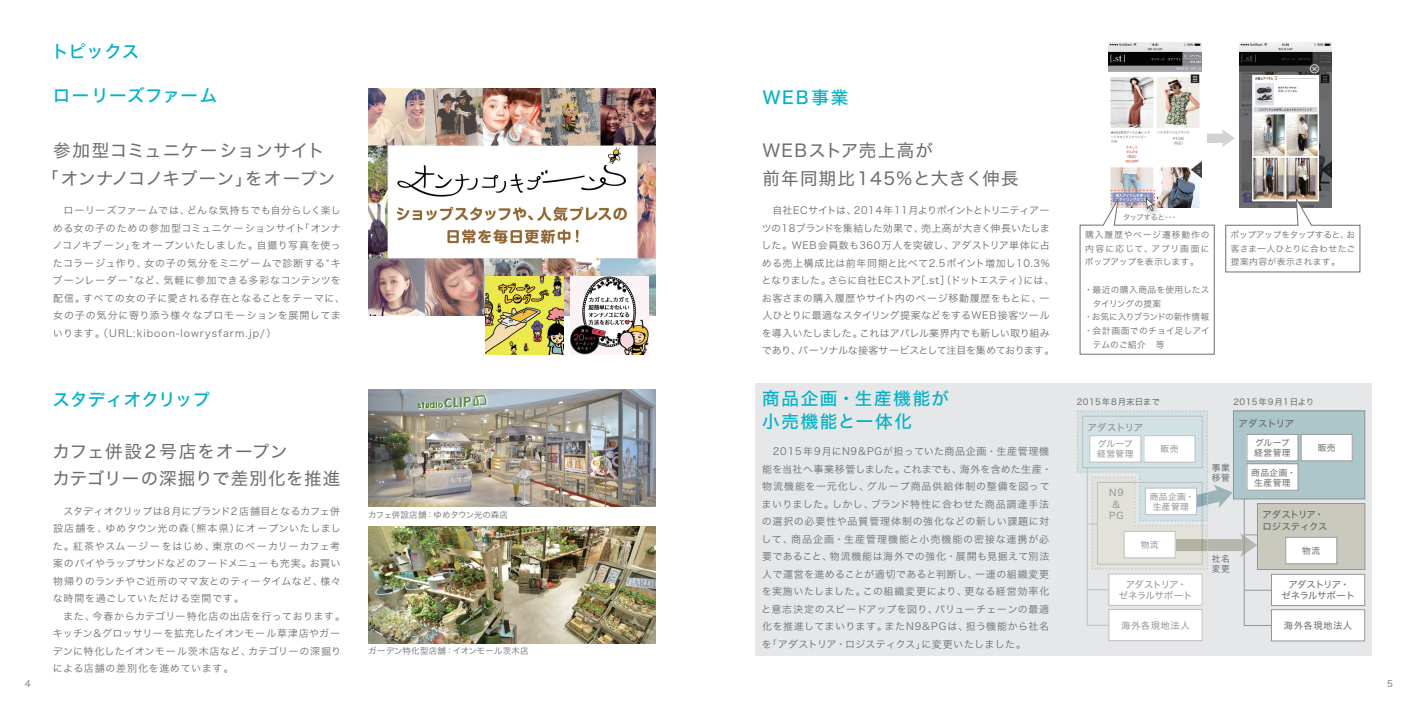
<style>
.page{position:relative;width:1418px;height:709px;background:#fff}
.page>*{position:absolute;margin:0;border:0;box-sizing:border-box;transform-origin:0 0}
.QA_03_para-1{font:17.5px "Hira Kaku Std W4";letter-spacing:.04em;color:#6c6d70}
._00_ttl{font:17.5px "Hira Kaku Std W5";letter-spacing:.1em;color:#03b2c6}
.QA_03_para-1-2{font:17.5px "Hira Kaku Std W4";color:#6c6d70}
.QA_03_para-1-3{font:17.5px "Hira Kaku Std W4";letter-spacing:.075em;color:#6c6d70}
.QA_03_para-1-4{font:17.5px "Hira Kaku Std W4";letter-spacing:.07em;color:#6c6d70}
._00_ttl-2{font:17.5px "Hira Kaku Std W5";letter-spacing:.065em;color:#03b2c6}
.QA_03_para-1-5{font:17.5px "Hira Kaku Std W4";letter-spacing:.08em;color:#6c6d70}
._00_ttl-3{font:17.5px "Hira Kaku Std W5";letter-spacing:.035em;color:#03b2c6}
._00_ttl-4{font:17.5px "Hira Kaku Std W5";letter-spacing:.005em;color:#03b2c6}
.QA_03_para-1-6{font:10px/17.5px "Hira Kaku Std W3";letter-spacing:.045em;color:#6c6d70}
.QA_03_para-1-7{font:10px/17.5px "Hira Kaku Std W3";letter-spacing:.005em;color:#6c6d70}
._00_役員見出し01{font:9.38px "Hira Kaku Std W5";letter-spacing:-.025em;color:#6c6d70}
.QA_03_para-1-8{font:9.38px "Hira Kaku Std W4";color:#6c6d70}
.QA_03_para-1-9{font:9.38px "Hira Kaku Std W4";color:#939598}
.QA_03_para-1-10{font:9.38px "Hira Kaku Std W4";letter-spacing:.05em;color:#6c6d70}
.QA_03_para-1-11{font:9.38px "Hira Kaku Std W4";letter-spacing:.05em;color:#939598}
._00_役員見出し01-2{font:9.38px "Hira Kaku Std W5";letter-spacing:-.035em;color:#939598}
._00_役員見出し01-3{font:9.38px "Hira Kaku Std W4";color:#939598}
.t1{font:9px "Hira Kaku Std W3";color:#6c6d70}
.QA_03_para-1-12{font:8.75px/13.8px "Hira Kaku Std W3";letter-spacing:.02em;color:#6c6d70;text-align:justify}
.QA_03_para-1-13{font:8.75px "Hira Kaku Std W4";letter-spacing:.05em;color:#6c6d70}
.QA_03_para-1-14{font:8.75px "Hira Kaku Std W4";letter-spacing:.05em;color:#939598}
.QA_03_para-1-15{font:8.75px "Hira Kaku Std W3";letter-spacing:-.035em;color:#6c6d70}
.QA_03_para-1-16{font:8.5px "Hira Kaku Std W4";letter-spacing:.05em;color:#6c6d70}
.QA_03_para-1-17{font:8.5px "Hira Kaku Std W3";letter-spacing:.025em;color:#6c6d70}
.QA_03_para-1-18{font:8.5px "Hira Kaku Std W3";color:#6c6d70}
.QA_03_para-1-19{font:7.5px "Hira Kaku Std W3";letter-spacing:-.085em;color:#6c6d70}
</style>
<div class="page">
<div style="left:755px;top:383px;width:616px;height:273px;background:#e6e7e9"></div>
<img style="left:369px;top:89px;width:286px;height:226px">
<img style="left:485px;top:276px;width:78px;height:78px">
<img style="left:570px;top:276px;width:78px;height:78px">
<img style="left:369px;top:390px;width:287px;height:117px">
<img style="left:369px;top:526px;width:287px;height:117px">
<svg style="left:1207px;top:129px;width:27px;height:18px"></svg>
<img style="left:1108px;top:43px;width:93px;height:146px">
<img style="left:1239px;top:43px;width:92px;height:154px">
<div style="left:1233px;top:411px;width:131px;height:88px;background:#abc7ca"></div>
<div style="left:1257px;top:503px;width:107px;height:66px;background:#c9c9bd"></div>
<div style="left:1233px;top:410px;width:132px;height:89px;border:1px solid #939598"></div>
<div style="left:1257px;top:503px;width:108px;height:67px;border:1px solid #939598"></div>
<hr style="left:1243px;top:499px;width:1px;height:127px;background:#939598">
<svg style="left:1244px;top:625px;width:27px;height:1px"></svg>
<svg style="left:1244px;top:590px;width:27px;height:1px"></svg>
<svg style="left:1087px;top:625px;width:21px;height:1px"></svg>
<svg style="left:1087px;top:589px;width:21px;height:1px"></svg>
<div style="left:1246px;top:434px;width:51px;height:27px;background:#fff"></div>
<div style="left:1246px;top:434px;width:52px;height:27px;border:1px solid #939598"></div>
<div style="left:1301px;top:434px;width:51px;height:27px;background:#fff"></div>
<div style="left:1300px;top:434px;width:52px;height:27px;border:1px solid #939598"></div>
<div style="left:1246px;top:464px;width:51px;height:26px;background:#fff"></div>
<div style="left:1246px;top:463px;width:52px;height:27px;border:1px solid #939598"></div>
<div style="left:1285px;top:537px;width:51px;height:27px;background:#fff"></div>
<div style="left:1285px;top:537px;width:52px;height:27px;border:1px solid #939598"></div>
<div style="left:1271px;top:574px;width:93px;height:31px;background:#fff"></div>
<div style="left:1271px;top:574px;width:93px;height:32px;border:1px solid #939598"></div>
<div style="left:1271px;top:609px;width:93px;height:32px;background:#fff"></div>
<div style="left:1271px;top:609px;width:93px;height:32px;border:1px solid #939598"></div>
<div style="left:1108px;top:574px;width:94px;height:31px;background:#fff"></div>
<div style="left:1108px;top:573px;width:94px;height:32px;border:1px solid #bcbdc0"></div>
<div style="left:1108px;top:609px;width:94px;height:31px;background:#fff"></div>
<div style="left:1108px;top:609px;width:94px;height:32px;border:1px solid #bcbdc0"></div>
<svg style="left:1077px;top:410px;width:180px;height:160px"></svg>
<hr style="left:1086px;top:467px;width:1px;height:158px;background:#bcbdc0">
<svg style="left:1079px;top:189px;width:135px;height:166px"></svg>
<svg style="left:1225px;top:197px;width:135px;height:75px"></svg>
<p class="_00_ttl-2" style="left:51px;top:38px;width:89px">トピックス</p>
<p class="_00_ttl-3" style="left:53px;top:82px;width:166px">ローリーズファーム</p>
<p class="QA_03_para-1" style="left:53px;top:137px;width:273px">参加型コミュニケーションサイト</p>
<p class="QA_03_para-1-2" style="left:41px;top:165px;width:295px">「オンナノコノキブーン」をオープン</p>
<p class="QA_03_para-1-6" style="left:52px;top:202px;width:294px;text-indent:11px">ローリーズファームでは、どんな気持ちでも自分らしく楽しめる女の子のための参加型コミュニケーションサイト「オンナノコノキブーン」をオープンいたしました。自撮り写真を使ったコラージュ作り、女の子の気分をミニゲームで診断する“キブーンレーダー”など、気軽に参加できる多彩なコンテンツを配信。すべての女の子に愛される存在となることをテーマに、女の子の気分に寄り添う様々なプロモーションを展開してまいります。（URL:kiboon-lowrysfarm.jp/）</p>
<p class="_00_ttl-4" style="left:52px;top:385px;width:159px">スタディオクリップ</p>
<p class="QA_03_para-1-4" style="left:52px;top:438px;width:237px">カフェ併設2号店をオープン</p>
<p class="QA_03_para-1" style="left:52px;top:465px;width:289px">カテゴリーの深掘りで差別化を推進</p>
<p class="QA_03_para-1-6" style="left:53px;top:502px;width:290px;text-align:justify;text-indent:11px">スタディオクリップは8月にブランド2店舗目となるカフェ併設店舗を、ゆめタウン光の森（熊本県）にオープンいたしました。紅茶やスムージーをはじめ、東京のベーカリーカフェ考案のパイやラップサンドなどのフードメニューも充実。お買い物帰りのランチやご近所のママ友とのティータイムなど、様々な時間を過ごしていただける空間です。</p>
<p class="QA_03_para-1-6" style="left:53px;top:607px;width:294px;text-indent:10px">また、今春からカテゴリー特化店の出店を行っております。キッチン＆グロッサリーを拡充したイオンモール草津店やガーデンに特化したイオンモール茨木店など、カテゴリーの深掘りによる店舗の差別化を進めています。</p>
<p class="QA_03_para-1-18" style="left:368px;top:508px;width:141px">カフェ併設店舗：ゆめタウン光の森店</p>
<p class="QA_03_para-1-17" style="left:368px;top:645px;width:162px">ガーデン特化型店舗：イオンモール茨木店</p>
<p class="_00_ttl-2" style="left:762px;top:84px;width:88px">WEB事業</p>
<p class="QA_03_para-1-5" style="left:762px;top:137px;width:172px">WEBストア売上高が</p>
<p class="QA_03_para-1-3" style="left:762px;top:165px;width:258px">前年同期比145%と大きく伸長</p>
<p class="QA_03_para-1-7" style="left:761px;top:201px;width:294px;text-indent:11px">自社ECサイトは、2014年11月よりポイントとトリニティアーツの18ブランドを集結した効果で、売上高が大きく伸長いたしました。WEB会員数も360万人を突破し、アダストリア単体に占める売上構成比は前年同期と比べて2.5ポイント増加し10.3%となりました。さらに自社ECストア［.st］（ドットエスティ）には、お客さまの購入履歴やサイト内のページ移動履歴をもとに、一人ひとりに最適なスタイリング提案などをするWEB接客ツールを導入いたしました。これはアパレル業界内でも新しい取り組みであり、パーソナルな接客サービスとして注目を集めております。</p>
<p class="_00_ttl" style="left:762px;top:385px;width:188px">商品企画・生産機能が</p>
<p class="_00_ttl" style="left:762px;top:408px;width:151px">小売機能と一体化</p>
<p class="QA_03_para-1-6" style="left:761px;top:442px;width:292px;text-indent:12px">2015年9月にN9&amp;PGが担っていた商品企画・生産管理機能を当社へ事業移管しました。これまでも、海外を含めた生産・物流機能を一元化し、グループ商品供給体制の整備を図ってまいりました。しかし、ブランド特性に合わせた商品調達手法の選択の必要性や品質管理体制の強化などの新しい課題に対して、商品企画・生産管理機能と小売機能の密接な連携が必要であること、物流機能は海外での強化・展開も見据えて別法人で運営を進めることが適切であると判断し、一連の組織変更を実施いたしました。この組織変更により、更なる経営効率化と意志決定のスピードアップを図り、バリューチェーンの最適化を推進してまいります。またN9&amp;PGは、担う機能から社名を「アダストリア・ロジスティクス」に変更いたしました。</p>
<p class="QA_03_para-1-19" style="left:1123px;top:212px;width:54px">タップすると･･･</p>
<p class="QA_03_para-1-12" style="left:1084px;top:228px;width:126px">購入履歴やページ遷移動作の内容に応じて、アプリ画面にポップアップを表示します。</p>
<p class="QA_03_para-1-12" style="left:1092px;top:283px;width:118px;text-indent:-9px">・最近の購入商品を使用したスタイリングの提案</p>
<p class="QA_03_para-1-15" style="left:1084px;top:310px;width:127px">・お気に入りブランドの新作情報</p>
<p class="QA_03_para-1-12" style="left:1092px;top:324px;width:118px;text-indent:-9px">・会計画面でのチョイ足しアイテムのご紹介　等</p>
<p class="QA_03_para-1-12" style="left:1230px;top:228px;width:126px">ポップアップをタップすると、お客さま一人ひとりに合わせたご提案内容が表示されます。</p>
<p class="QA_03_para-1-16" style="left:1076px;top:395px;width:85px">2015年8月末日まで</p>
<p class="QA_03_para-1-16" style="left:1233px;top:395px;width:82px">2015年9月1日より</p>
<p class="_00_役員見出し01-2" style="left:1087px;top:420px;width:57px">アダストリア</p>
<p class="QA_03_para-1-14" style="left:1097px;top:437px;width:36px">グループ</p>
<p class="QA_03_para-1-14" style="left:1097px;top:447px;width:38px">経営管理</p>
<p class="QA_03_para-1-14" style="left:1160px;top:442px;width:19px">販売</p>
<p class="QA_03_para-1-14" style="left:1149px;top:490px;width:46px">商品企画・</p>
<p class="QA_03_para-1-14" style="left:1152px;top:500px;width:38px">生産管理</p>
<p class="_00_役員見出し01-3" style="left:1109px;top:485px;width:16px">N9</p>
<p class="_00_役員見出し01-3" style="left:1112px;top:497px;width:9px">&amp;</p>
<p class="_00_役員見出し01-3" style="left:1109px;top:508px;width:16px">PG</p>
<p class="QA_03_para-1-14" style="left:1140px;top:538px;width:19px">物流</p>
<p class="QA_03_para-1-9" style="left:1125px;top:577px;width:62px">アダストリア・</p>
<p class="QA_03_para-1-9" style="left:1118px;top:588px;width:75px">ゼネラルサポート</p>
<p class="QA_03_para-1-11" style="left:1121px;top:618px;width:70px">海外各現地法人</p>
<p class="QA_03_para-1-13" style="left:1211px;top:461px;width:19px">事業</p>
<p class="QA_03_para-1-13" style="left:1211px;top:471px;width:19px">移管</p>
<p class="QA_03_para-1-13" style="left:1211px;top:552px;width:19px">社名</p>
<p class="QA_03_para-1-13" style="left:1211px;top:562px;width:19px">変更</p>
<p class="_00_役員見出し01" style="left:1238px;top:417px;width:57px">アダストリア</p>
<p class="QA_03_para-1-13" style="left:1255px;top:436px;width:36px">グループ</p>
<p class="QA_03_para-1-13" style="left:1254px;top:446px;width:38px">経営管理</p>
<p class="QA_03_para-1-13" style="left:1251px;top:465px;width:46px">商品企画・</p>
<p class="QA_03_para-1-13" style="left:1254px;top:475px;width:38px">生産管理</p>
<p class="QA_03_para-1-13" style="left:1317px;top:441px;width:19px">販売</p>
<p class="_00_役員見出し01" style="left:1262px;top:507px;width:63px">アダストリア・</p>
<p class="_00_役員見出し01" style="left:1262px;top:519px;width:66px">ロジスティクス</p>
<p class="QA_03_para-1-13" style="left:1302px;top:544px;width:19px">物流</p>
<p class="QA_03_para-1-8" style="left:1288px;top:577px;width:62px">アダストリア・</p>
<p class="QA_03_para-1-8" style="left:1281px;top:588px;width:75px">ゼネラルサポート</p>
<p class="QA_03_para-1-10" style="left:1283px;top:618px;width:70px">海外各現地法人</p>
<p class="t1" style="left:25px;top:677px;width:7px">4</p>
<p class="t1" style="left:1387px;top:677px;width:7px">5</p>
</div>
